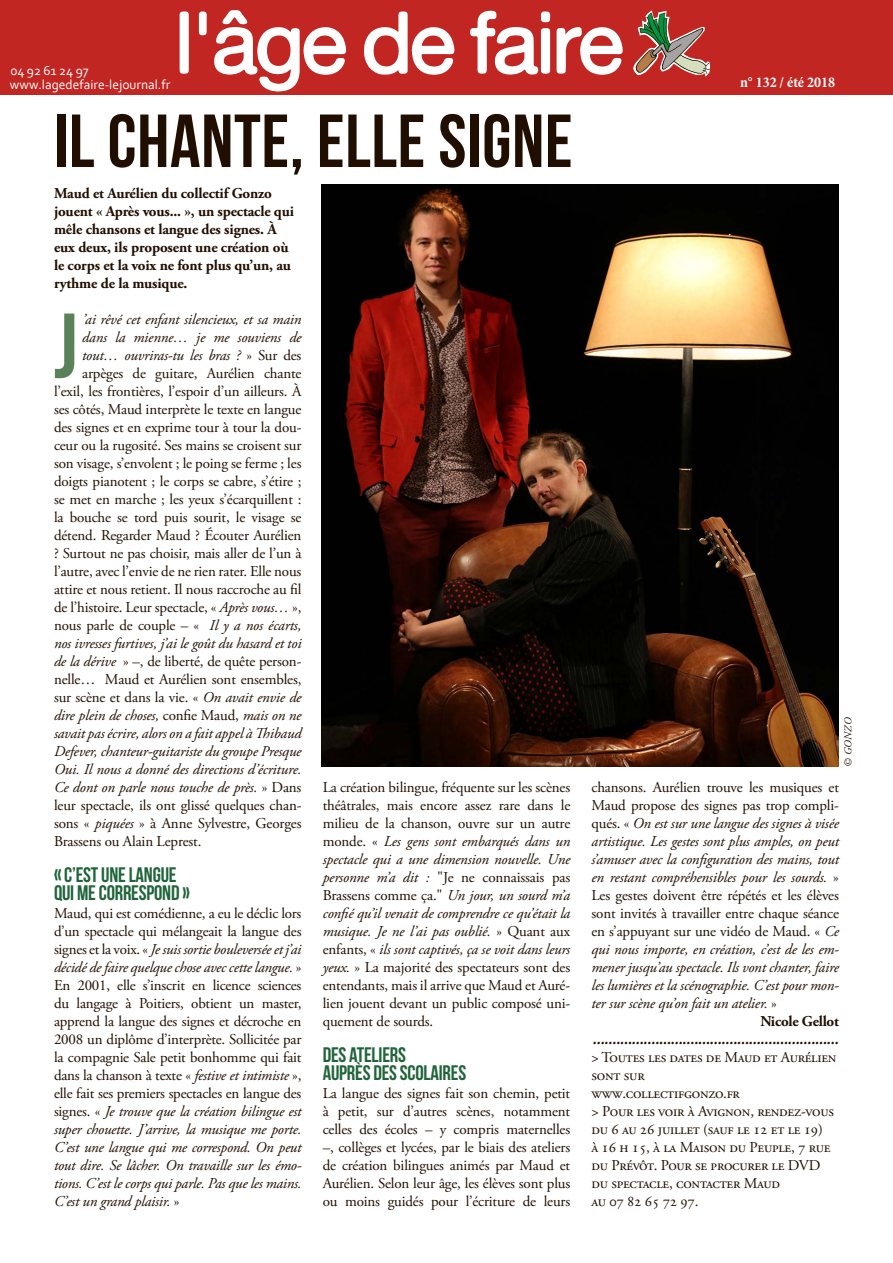
<style>
.page{position:relative;width:893px;height:1263px;background:#fff}
.page>*{position:absolute;margin:0;border:0;box-sizing:border-box;transform-origin:0 0}
.t1{font:92.1px "Bebas Neue";color:#5a8258}
.t2{font:75px "Bebas Neue";letter-spacing:.01em;color:#200e00}
.t3{font:21px "Bebas Neue";letter-spacing:-.01em;color:#1f643a}
.t4{font:15px/18px "Adobe Garamond Pro";letter-spacing:-.015em;color:#200e00;text-align:justify}
.t5{font:italic 15px/18px "Adobe Garamond Pro";letter-spacing:-.01em;color:#200e00;text-align:justify}
.t6{font:700 15px/18px "Adobe Garamond Pro";letter-spacing:-.01em;color:#200e00}
.t7{font:italic 700 15px "Adobe Garamond Pro";color:#200e00}
.t8{font:700 condensed 15px "Minion Pro";color:#fff}
.t9{font:13.5px "Corbel";color:#fff}
.t10{font:italic 10.5px "Adobe Garamond Pro";color:#200e00}
.s1{font-style:normal}
.s2{font-style:italic}
</style>
<div class="page">
<img style="left:322px;top:185px;width:517px;height:581px">
<div style="left:0;top:0;width:893px;height:95px;background:#c12622"></div>
<svg style="left:633px;top:10px;width:78px;height:67px"></svg>
<svg style="left:180px;top:11px;width:9px;height:63px"></svg>
<svg style="left:199px;top:11px;width:8px;height:24px"></svg>
<svg style="left:214px;top:10px;width:132px;height:82px"></svg>
<svg style="left:364px;top:12px;width:90px;height:63px"></svg>
<svg style="left:470px;top:11px;width:80px;height:64px"></svg>
<svg style="left:557px;top:27px;width:66px;height:48px"></svg>
<p class="t9" style="left:10px;top:62px;width:80px">04 92 61 24 97</p>
<p class="t9" style="left:10px;top:76px;width:162px">www.lagedefaire-lejournal.fr</p>
<p class="t2" style="left:54px;top:100px;width:520px">IL CHANTE, ELLE SIGNE</p>
<p class="t6" style="left:54px;top:185px;width:241px">Maud et Aurélien du collectif Gonzo jouent « Après vous... », un spectacle qui mêle chansons et langue des signes. À eux deux, ils proposent une création où le corps et la voix ne font plus qu’un, au rythme de la musique.</p>
<p class="t1" style="left:54px;top:296px;width:25px">J</p>
<p class="t5" style="left:82px;top:311px;width:221px">’ai rêvé cet enfant silencieux, et sa main</p>
<p class="t5" style="left:82px;top:329px;width:221px">dans la mienne… je me souviens de</p>
<p class="t5" style="left:82px;top:347px;width:221px">tout… ouvriras-tu les bras ? <span class="s1">» Sur des</span></p>
<p class="t4" style="left:82px;top:365px;width:221px">arpèges de guitare, Aurélien chante</p>
<p class="t4" style="left:54px;top:383px;width:249px">l’exil, les frontières, l’espoir d’un ailleurs. À</p>
<p class="t4" style="left:54px;top:401px;width:249px">ses côtés, Maud interprète le texte en langue</p>
<p class="t4" style="left:54px;top:419px;width:249px">des signes et en exprime tour à tour la dou-</p>
<p class="t4" style="left:54px;top:437px;width:249px">ceur ou la rugosité. Ses mains se croisent sur</p>
<p class="t4" style="left:54px;top:455px;width:249px">son visage, s’envolent ; le poing se ferme ; les</p>
<p class="t4" style="left:54px;top:473px;width:249px">doigts pianotent ; le corps se cabre, s’étire ;</p>
<p class="t4" style="left:54px;top:491px;width:249px">se met en marche ; les yeux s’écarquillent :</p>
<p class="t4" style="left:54px;top:509px;width:249px">la bouche se tord puis sourit, le visage se</p>
<p class="t4" style="left:54px;top:527px;width:249px">détend. Regarder Maud ? Écouter Aurélien</p>
<p class="t4" style="left:54px;top:545px;width:249px">? Surtout ne pas choisir, mais aller de l’un à</p>
<p class="t4" style="left:54px;top:563px;width:249px">l’autre, avec l’envie de ne rien rater. Elle nous</p>
<p class="t4" style="left:54px;top:581px;width:249px">attire et nous retient. Il nous raccroche au fil</p>
<p class="t4" style="left:54px;top:599px;width:249px">de l’histoire. Leur spectacle, « <span class="s2">Après vous…</span> »,</p>
<p class="t4" style="left:54px;top:617px;width:249px">nous parle de couple – « <span class="s2">Il y a nos écarts,</span></p>
<p class="t5" style="left:54px;top:635px;width:249px">nos ivresses furtives, j’ai le goût du hasard et toi</p>
<p class="t4" style="left:54px;top:653px;width:249px"><span class="s2">de la dérive</span> » –, de liberté, de quête person-</p>
<p class="t4" style="left:54px;top:671px;width:249px">nelle… Maud et Aurélien sont ensembles,</p>
<p class="t4" style="left:54px;top:689px;width:249px">sur scène et dans la vie. « <span class="s2">On avait envie de</span></p>
<p class="t5" style="left:54px;top:707px;width:249px">dire plein de choses, <span class="s1">confie Maud,</span> mais on ne</p>
<p class="t5" style="left:54px;top:725px;width:249px">savait pas écrire, alors on a fait appel à Thibaud</p>
<p class="t5" style="left:54px;top:743px;width:249px">Defever, chanteur-guitariste du groupe Presque</p>
<p class="t5" style="left:54px;top:761px;width:249px">Oui. Il nous a donné des directions d’écriture.</p>
<p class="t5" style="left:54px;top:779px;width:249px">Ce dont on parle nous touche de près. <span class="s1">» Dans</span></p>
<p class="t4" style="left:54px;top:797px;width:249px">leur spectacle, ils ont glissé quelques chan-</p>
<p class="t4" style="left:54px;top:815px;width:249px">sons « <span class="s2">piquées</span> » à Anne Sylvestre, Georges</p>
<p class="t4" style="left:54px;top:833px;width:149px">Brassens ou Alain Leprest.</p>
<p class="t3" style="left:54px;top:863px;width:124px">« C’EST UNE LANGUE</p>
<p class="t3" style="left:54px;top:881px;width:137px">QUI ME CORRESPOND »</p>
<p class="t4" style="left:54px;top:905px;width:249px">Maud, qui est comédienne, a eu le déclic lors d’un spectacle qui mélangeait la langue des signes et la voix. « <span class="s2">Je suis sortie bouleversée et j’ai décidé de faire quelque chose avec cette langue.</span> » En 2001, elle s’inscrit en licence sciences du langage à Poitiers, obtient un master, apprend la langue des signes et décroche en 2008 un diplôme d’interprète. Sollicitée par la compagnie Sale petit bonhomme qui fait dans la chanson à texte « <span class="s2">festive et intimiste</span> », elle fait ses premiers spectacles en langue des signes. « <span class="s2">Je trouve que la création bilingue est super chouette. J’arrive, la musique me porte.<br>C’est une langue qui me correspond. On peut tout dire. Se lâcher. On travaille sur les émo&shy;tions. C’est le corps qui parle. Pas que les mains.<br>C’est un grand plaisir.</span> »</p>
<p class="t4" style="left:323px;top:779px;width:249px">La création bilingue, fréquente sur les scènes théâtrales, mais encore assez rare dans le milieu de la chanson, ouvre sur un autre monde. « <span class="s2">Les gens sont embarqués dans un spectacle qui a une dimension nouvelle. Une personne m’a dit :</span> "Je ne connaissais pas Brassens comme ça." <span class="s2">Un jour, un sourd m’a confié qu’il venait de comprendre ce qu’était la musique. Je ne l’ai pas oublié.</span> » Quant aux enfants, « <span class="s2">ils sont captivés, ça se voit dans leurs yeux.</span> » La majorité des spectateurs sont des entendants, mais il arrive que Maud et Auré&shy;lien jouent devant un public composé uni&shy;quement de sourds.</p>
<p class="t3" style="left:323px;top:1043px;width:85px">DES ATELIERS</p>
<p class="t3" style="left:323px;top:1061px;width:145px">AUPRÈS DES SCOLAIRES</p>
<p class="t4" style="left:323px;top:1085px;width:249px">La langue des signes fait son chemin, petit à petit, sur d’autres scènes, notamment celles des écoles – y compris maternelles –, collèges et lycées, par le biais des ateliers de création bilingues animés par Maud et Aurélien. Selon leur âge, les élèves sont plus ou moins guidés pour l’écriture de leurs</p>
<p class="t8" style="left:740px;top:72px;width:96px">n° 132 / été 2018</p>
<p class="t10" style="left:842px;top:767px;width:51px;rotate:-90deg">© GONZO</p>
<p class="t5" style="left:591px;top:779px;width:249px"><span class="s1">chansons. Aurélien trouve les musiques et Maud propose des signes pas trop compli&shy;qués. «</span> On est sur une langue des signes à visée artistique. Les gestes sont plus amples, on peut s’amuser avec la configuration des mains, tout en restant compréhensibles pour les sourds. <span class="s1">» Les gestes doivent être répétés et les élèves sont invités à travailler entre chaque séance en s’appuyant sur une vidéo de Maud. «</span> Ce qui nous importe, en création, c’est de les em&shy;mener jusqu’au spectacle. Ils vont chanter, faire les lumières et la scénographie. C’est pour mon&shy;ter sur scène qu’on fait un atelier. <span class="s1">»</span></p>
<p class="t6" style="left:760px;top:1013px;width:80px">Nicole Gellot</p>
<p class="t7" style="left:593px;top:1031px;width:247px">...............................................................</p>
<p class="t4" style="left:591px;top:1049px;width:247px">&gt; Toutes les dates de Maud et Aurélien sont sur</p>
<p class="t4" style="left:591px;top:1085px;width:150px">www.collectifgonzo.fr</p>
<p class="t4" style="left:591px;top:1103px;width:244px;text-align:left">&gt; Pour les voir à Avignon, rendez-vous du 6 au 26 juillet (sauf le 12 et le 19)<br>à 16 h 15, à la Maison du Peuple, 7 rue du Prévôt. Pour se procurer le DVD du spectacle, contacter Maud</p>
<p class="t4" style="left:591px;top:1193px;width:109px">au 07 82 65 72 97.</p>
</div>
